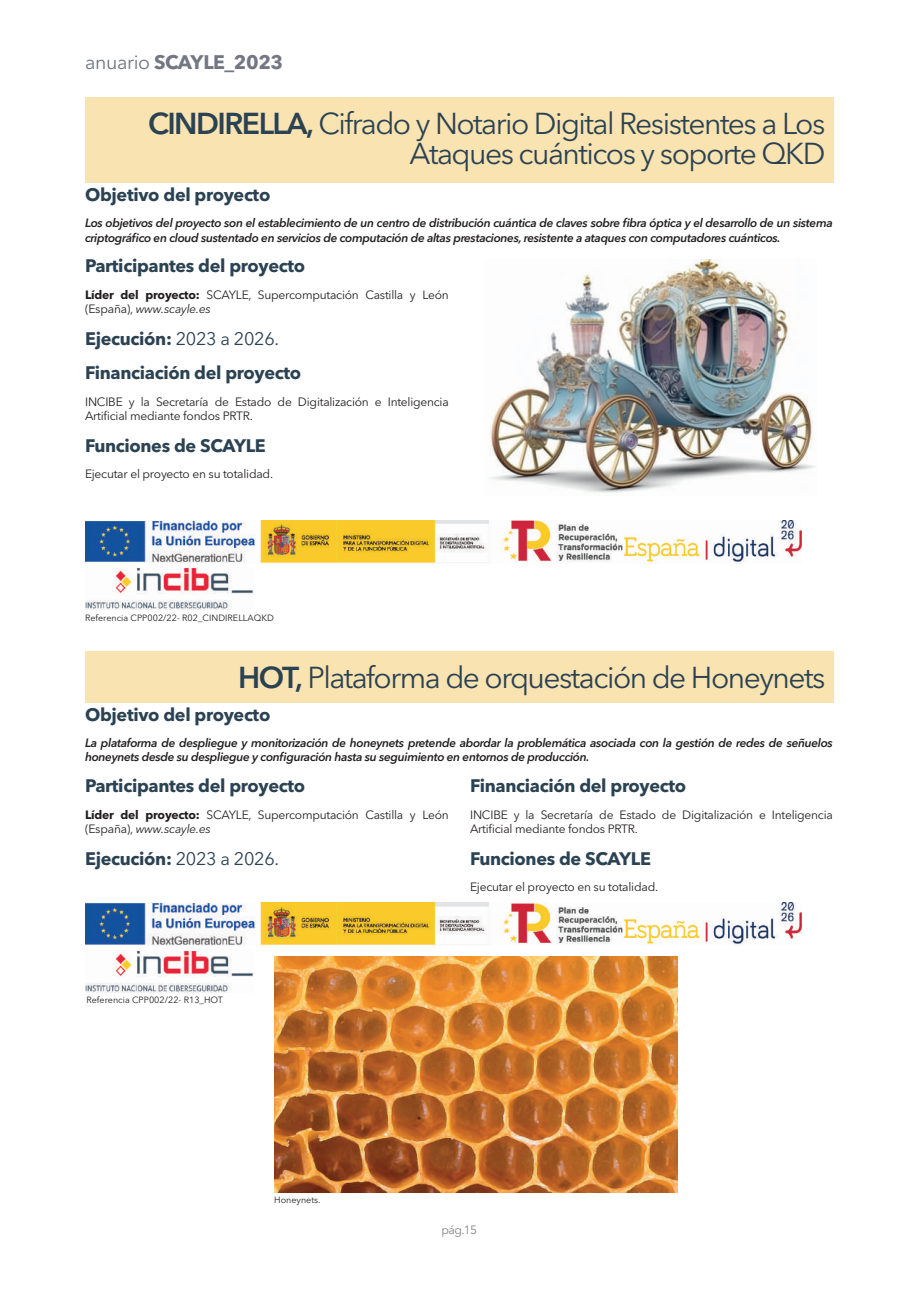
<style>
.page{position:relative;width:919px;height:1289px;background:#fff}
.page>*{position:absolute;margin:0;border:0;box-sizing:border-box;transform-origin:0 0}
.t1{font:30px/30px "Avenir Next LT Pro";letter-spacing:-.05em;color:#2b4253;text-align:right}
.t2{font:700 19.5px "Avenir Next LT Pro";letter-spacing:-.02em;color:#737683}
.t3{font:700 18px/34.5px "Avenir Next LT Pro";letter-spacing:-.02em;color:#2b4253}
.t4{font:italic 600 12px/14.4px "Avenir Next LT Pro";letter-spacing:-.03em;color:#231f20}
.t5{font:12px/14.4px "Avenir Next LT Pro";letter-spacing:-.02em;color:#231f20}
.t6{font:12px "Avenir Next LT Pro";color:#808285}
.t7{font:9px "Avenir Next LT Pro";color:#231f20}
.s1{font-weight:400}
.s2{font-weight:600}
.s3{font-weight:700}
.s4{font-style:italic}
</style>
<div class="page">
<div style="left:85px;top:98px;width:748px;height:85px;background:#f8e3b1"></div>
<img style="left:260px;top:520px;width:541px;height:43px">
<div style="left:85px;top:651px;width:748px;height:51px;background:#f8e3b1"></div>
<img style="left:260px;top:903px;width:541px;height:42px">
<img style="left:85px;top:903px;width:170px;height:42px">
<img style="left:85px;top:950px;width:168px;height:42px">
<img style="left:274px;top:956px;width:403px;height:236px">
<img style="left:85px;top:520px;width:170px;height:43px">
<img style="left:85px;top:567px;width:168px;height:43px">
<img style="left:490px;top:260px;width:326px;height:233px">
<h2 class="t2" style="left:85px;top:55px;width:200px"><span class="s1">anuario</span> SCAYLE_2023</h2>
<h1 class="t1" style="left:148px;top:111px;width:679px"><span class="s2">CINDIRELLA,</span> Cifrado y Notario Digital Resistentes a Los<br>Ataques cuánticos y soporte QKD</h1>
<h3 class="t3" style="left:85px;top:179px;width:187px">Objetivo del proyecto</h3>
<p class="t4" style="left:85px;top:217px;width:749px">Los objetivos del proyecto son el establecimiento de un centro de distribución cuántica de claves sobre fibra óptica y el desarrollo de un sistema criptográfico en cloud sustentado en servicios de computación de altas prestaciones, resistente a ataques con computadores cuánticos.</p>
<h3 class="t3" style="left:85px;top:250px;width:222px">Participantes del proyecto</h3>
<p class="t5" style="left:85px;top:288px;width:365px"><span class="s3">Líder del proyecto:</span> SCAYLE, Supercomputación Castilla y León (España), <span class="s4">www.scayle.es</span></p>
<h3 class="t3" style="left:85px;top:323px;width:218px">Ejecución: <span class="s1">2023 a 2026.<br></span>Financiación del proyecto</h3>
<p class="t5" style="left:85px;top:395px;width:365px">INCIBE y la Secretaría de Estado de Digitalización e Inteligencia<br>Artificial mediante fondos PRTR.</p>
<h3 class="t3" style="left:85px;top:430px;width:182px">Funciones de SCAYLE</h3>
<p class="t5" style="left:85px;top:468px;width:189px">Ejecutar el proyecto en su totalidad.</p>
<p class="t7" style="left:85px;top:614px;width:190px">Referencia CPP002/22- R02_CINDIRELLAQKD</p>
<h1 class="t1" style="left:238px;top:664px;width:588px"><span class="s2">HOT,</span> Plataforma de orquestación de Honeynets</h1>
<h3 class="t3" style="left:85px;top:698px;width:187px">Objetivo del proyecto</h3>
<p class="t4" style="left:85px;top:736px;width:749px">La plataforma de despliegue y monitorización de honeynets pretende abordar la problemática asociada con la gestión de redes de señuelos honeynets desde su despliegue y configuración hasta su seguimiento en entornos de producción.</p>
<h3 class="t3" style="left:85px;top:770px;width:222px">Participantes del proyecto</h3>
<p class="t5" style="left:85px;top:808px;width:365px"><span class="s3">Líder del proyecto:</span> SCAYLE, Supercomputación Castilla y León (España), <span class="s4">www.scayle.es</span></p>
<h3 class="t3" style="left:85px;top:842px;width:196px">Ejecución: <span class="s1">2023 a 2026.</span></h3>
<h3 class="t3" style="left:470px;top:770px;width:218px">Financiación del proyecto</h3>
<p class="t5" style="left:470px;top:808px;width:364px">INCIBE y la Secretaría de Estado de Digitalización e Inteligencia<br>Artificial mediante fondos PRTR.</p>
<h3 class="t3" style="left:470px;top:842px;width:182px">Funciones de SCAYLE</h3>
<p class="t5" style="left:470px;top:880px;width:189px">Ejecutar el proyecto en su totalidad.</p>
<p class="t7" style="left:87px;top:996px;width:138px">Referencia CPP002/22- R13_HOT</p>
<p class="t7" style="left:274px;top:1196px;width:48px">Honeynets.</p>
<p class="t6" style="left:441px;top:1224px;width:37px">pág.15</p>
</div>
